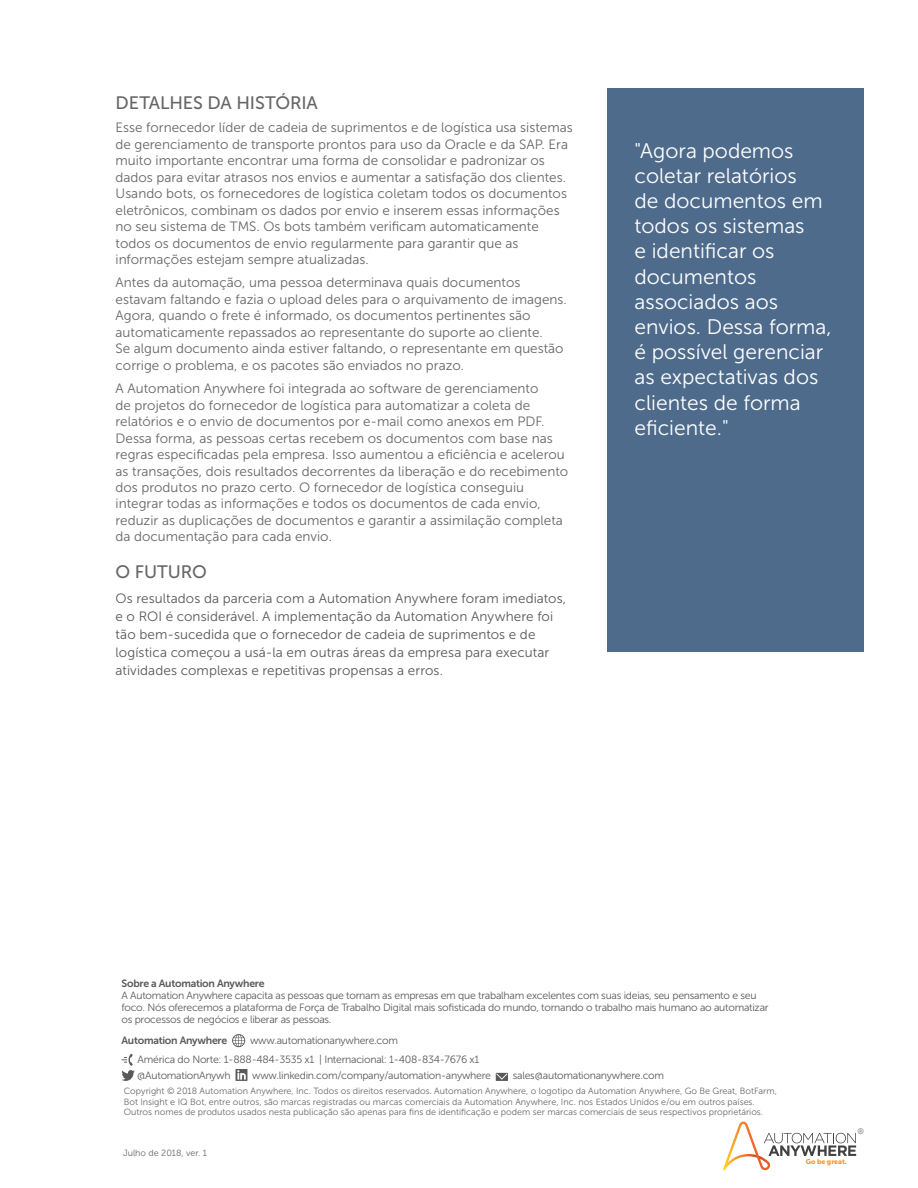
<style>
.page{position:relative;width:918px;height:1188px;background:#fff}
.page>*{position:absolute;margin:0;border:0;box-sizing:border-box;transform-origin:0 0}
.t1{font:21px/25.2px "Museo Sans 300";color:#fff}
.t2{font:18px "Museo Sans 500";letter-spacing:-.005em;color:#666}
.t3{font:13.5px/16.5px "Museo Sans 300";color:#666}
.t4{font:13.5px/18px "Museo Sans 300";letter-spacing:.01em;color:#58585b}
.t5{font:10.5px/12px "Museo Sans 300";letter-spacing:-.025em;color:#58595b}
.t6{font:10.5px "Museo Sans 700";letter-spacing:-.025em;color:#58595b}
.t7{font:9px/10.8px "Museo Sans 300";color:#686868}
.t8{font:7.95px "Museo Sans 500";color:#808285}
.t9{font:6.9px "Museo Sans 900";color:#f89837}
</style>
<div class="page">
<svg style="left:723px;top:1122px;width:133px;height:48px"></svg>
<svg style="left:232px;top:1034px;width:13px;height:13px"></svg>
<svg style="left:121px;top:1054px;width:14px;height:27px"></svg>
<svg style="left:236px;top:1069px;width:11px;height:12px"></svg>
<svg style="left:496px;top:1073px;width:12px;height:8px"></svg>
<div style="left:608px;top:88px;width:256px;height:563px;background:#4e6b8c"></div>
<h2 class="t2" style="left:116px;top:93px;width:204px">DETALHES DA HISTÓRIA</h2>
<p class="t3" style="left:116px;top:119px;width:459px">Esse fornecedor líder de cadeia de suprimentos e de logística usa sistemas de gerenciamento de transporte prontos para uso da Oracle e da SAP. Era muito importante encontrar uma forma de consolidar e padronizar os dados para evitar atrasos nos envios e aumentar a satisfação dos clientes.<br>Usando bots, os fornecedores de logística coletam todos os documentos eletrônicos, combinam os dados por envio e inserem essas informações no seu sistema de TMS. Os bots também verificam automaticamente todos os documentos de envio regularmente para garantir que as informações estejam sempre atualizadas.</p>
<p class="t3" style="left:116px;top:274px;width:453px">Antes da automação, uma pessoa determinava quais documentos estavam faltando e fazia o upload deles para o arquivamento de imagens.<br>Agora, quando o frete é informado, os documentos pertinentes são automaticamente repassados ao representante do suporte ao cliente.<br>Se algum documento ainda estiver faltando, o representante em questão corrige o problema, e os pacotes são enviados no prazo.</p>
<p class="t3" style="left:116px;top:380px;width:454px">A Automation Anywhere foi integrada ao software de gerenciamento<br>de projetos do fornecedor de logística para automatizar a coleta de relatórios e o envio de documentos por e-mail como anexos em PDF.<br>Dessa forma, as pessoas certas recebem os documentos com base nas regras especificadas pela empresa. Isso aumentou a eficiência e acelerou as transações, dois resultados decorrentes da liberação e do recebimento dos produtos no prazo certo. O fornecedor de logística conseguiu integrar todas as informações e todos os documentos de cada envio, reduzir as duplicações de documentos e garantir a assimilação completa da documentação para cada envio.</p>
<h2 class="t2" style="left:116px;top:562px;width:93px">O FUTURO</h2>
<p class="t4" style="left:116px;top:589px;width:452px">Os resultados da parceria com a Automation Anywhere foram imediatos, e o ROI é considerável. A implementação da Automation Anywhere foi tão bem-sucedida que o fornecedor de cadeia de suprimentos e de logística começou a usá-la em outras áreas da empresa para executar atividades complexas e repetitivas propensas a erros.</p>
<h1 class="t1" style="left:634px;top:138px;width:199px">"Agora podemos coletar relatórios<br>de documentos em todos os sistemas<br>e identificar os documentos associados aos envios. Dessa forma, é possível gerenciar as expectativas dos clientes de forma eficiente."</h1>
<p class="t6" style="left:122px;top:978px;width:145px">Sobre a Automation Anywhere</p>
<p class="t5" style="left:122px;top:990px;width:649px">A Automation Anywhere capacita as pessoas que tornam as empresas em que trabalham excelentes com suas ideias, seu pensamento e seu foco. Nós oferecemos a plataforma de Força de Trabalho Digital mais sofisticada do mundo, tornando o trabalho mais humano ao automatizar os processos de negócios e liberar as pessoas.</p>
<p class="t6" style="left:122px;top:1035px;width:107px">Automation Anywhere</p>
<p class="t5" style="left:138px;top:1031px;width:343px;line-height:18.8px;text-indent:112px">www.automationanywhere.com<br>América do Norte: 1-888-484-3535 x1 | Internacional: 1-408-834-7676 x1</p>
<p class="t5" style="left:137px;top:1070px;width:95px">@AutomationAnywh</p>
<p class="t5" style="left:252px;top:1070px;width:240px">www.linkedin.com/company/automation-anywhere</p>
<p class="t5" style="left:513px;top:1070px;width:153px">sales@automationanywhere.com</p>
<p class="t7" style="left:124px;top:1085px;width:655px">Copyright © 2018 Automation Anywhere, Inc. Todos os direitos reservados. Automation Anywhere, o logotipo da Automation Anywhere, Go Be Great, BotFarm,<br>Bot Insight e IQ Bot, entre outros, são marcas registradas ou marcas comerciais da Automation Anywhere, Inc. nos Estados Unidos e/ou em outros países.<br>Outros nomes de produtos usados nesta publicação são apenas para fins de identificação e podem ser marcas comerciais de seus respectivos proprietários.</p>
<p class="t7" style="left:123px;top:1147px;width:86px">Julho de 2018, ver. 1</p>
<p class="t9" style="left:806px;top:1158px;width:43px">Go be great.</p>
<p class="t8" style="left:858px;top:1127px;width:8px">®</p>
</div>
